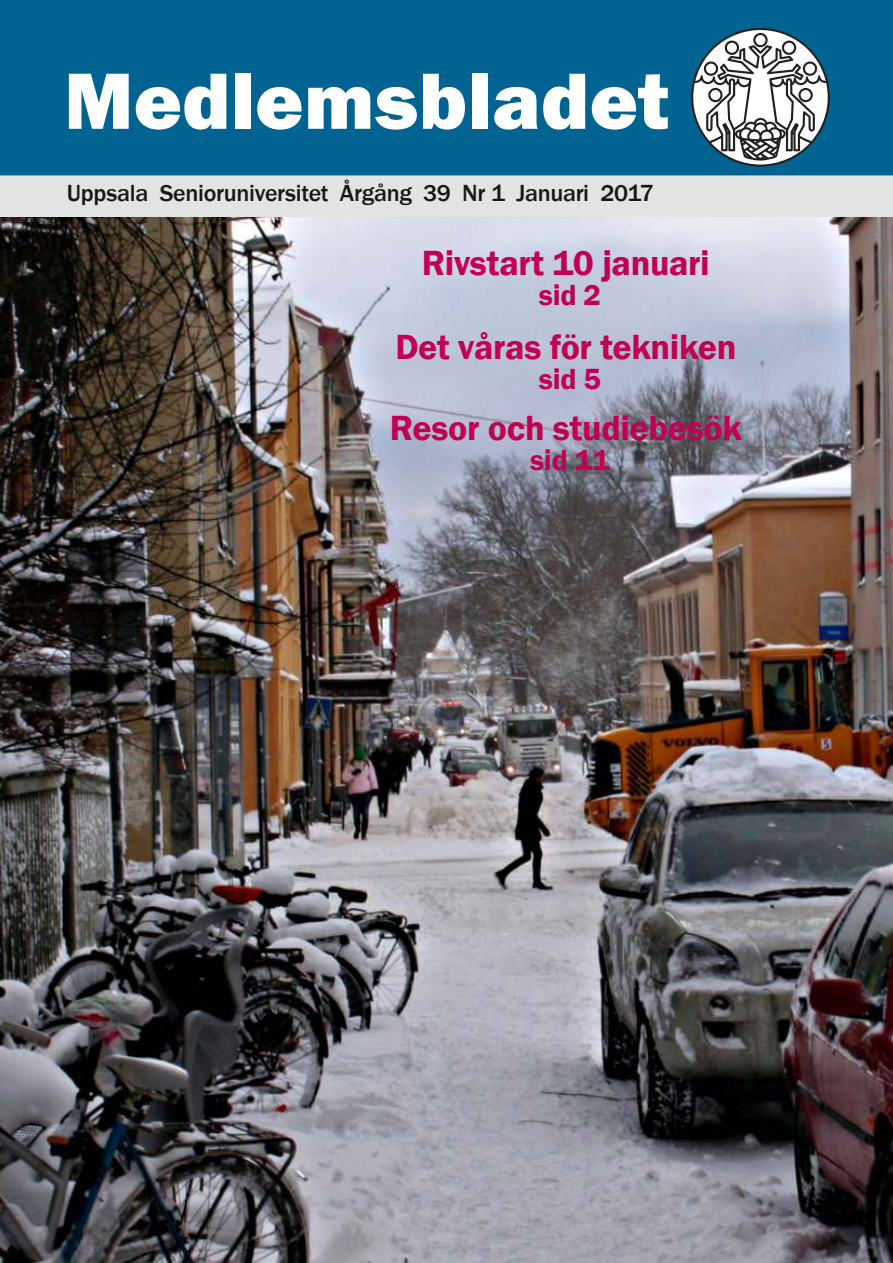
<style>
.page{position:relative;width:893px;height:1263px;background:#fff}
.page>*{position:absolute;margin:0;border:0;box-sizing:border-box;transform-origin:0 0}
.t1{font:800 82.5px "Franklin Gothic Pro";letter-spacing:.005em;color:#fff}
.t2{font:600 36px "Franklin Gothic Pro";letter-spacing:-.01em;color:#c20053}
.t3{font:600 30px "Franklin Gothic Pro";letter-spacing:-.01em;color:#c20053}
.t4{font:500 24px "Franklin Gothic Pro";letter-spacing:-.01em;color:#171715}
</style>
<div class="page">
<div style="left:0;top:0;width:893px;height:175px;background:#006392"></div>
<div style="left:0;top:176px;width:893px;height:43px;background:#e2e3e3"></div>
<svg style="left:693px;top:30px;width:135px;height:135px"></svg>
<img style="left:0;top:218px;width:893px;height:1045px">
<h1 class="t1" style="left:64px;top:66px;width:606px">Medlemsbladet</h1>
<p class="t4" style="left:67px;top:180px;width:589px">Uppsala Senioruniversitet Årgång 39 Nr 1 Januari 2017</p>
<p class="t2" style="left:422px;top:249px;width:289px">Rivstart 10 januari</p>
<p class="t3" style="left:539px;top:283px;width:64px">sid 2</p>
<p class="t2" style="left:395px;top:333px;width:343px">Det våras för tekniken</p>
<p class="t3" style="left:539px;top:367px;width:64px">sid 5</p>
<p class="t2" style="left:390px;top:414px;width:354px">Resor och studiebesök</p>
<p class="t3" style="left:530px;top:448px;width:81px">sid 11</p>
</div>
